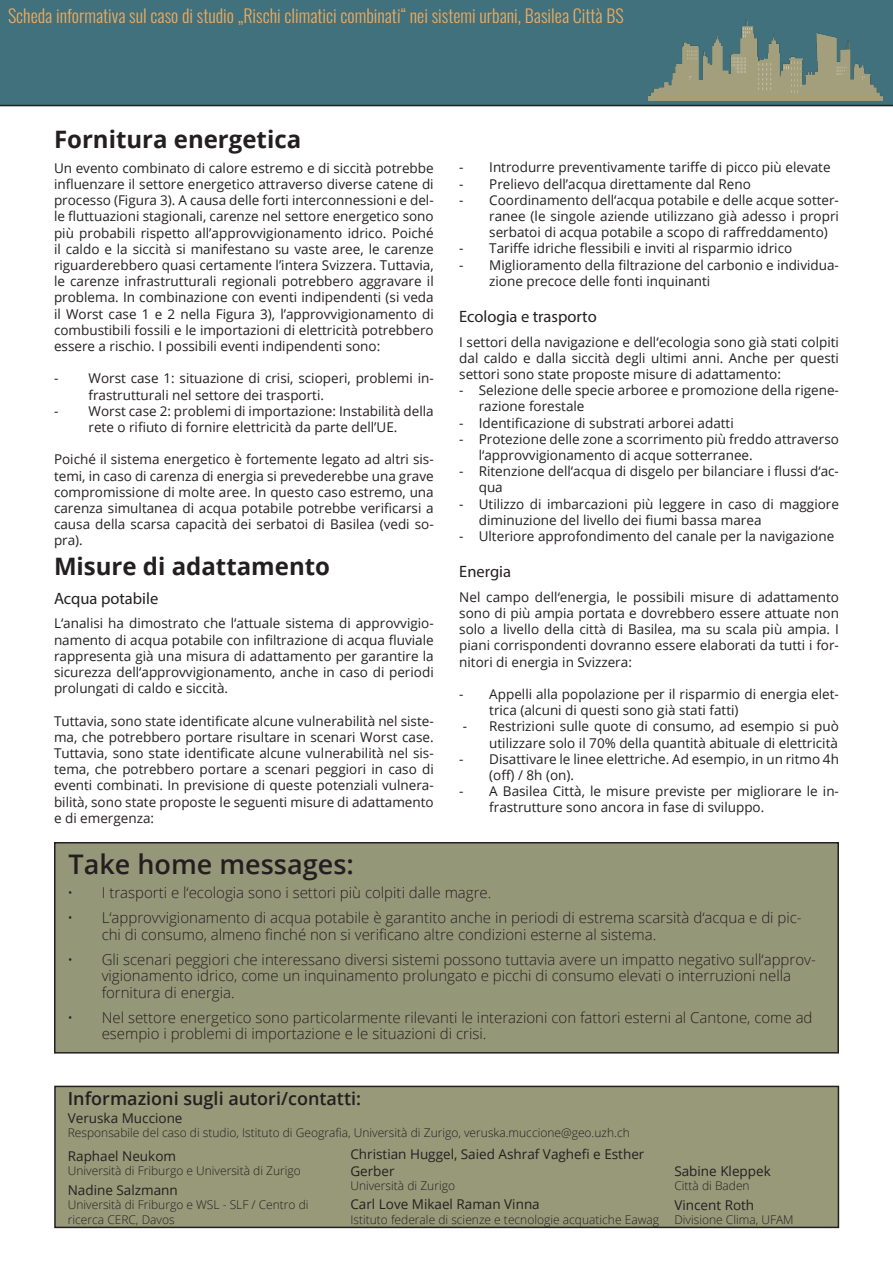
<style>
.page{position:relative;width:893px;height:1263px;background:#fff}
.page>*{position:absolute;margin:0;border:0;box-sizing:border-box;transform-origin:0 0}
.t1{font:600 27px "Open Sans";color:#231f20}
.Überschrift{font:700 24px "Open Sans";color:#231f20}
.t2{font:300 18px "Oswald";color:#eeaa5e}
.t3{font:600 18px "Open Sans";color:#231f20}
.TitelText{font:16.5px "Myriad Pro";color:#231f20}
.t4{font:300 15px/16.5px "Open Sans";color:#231f20}
.Fliesstext{font:13.5px/16.2px "Open Sans";color:#231f20}
.t5{font:300 12px/14.4px "Open Sans";color:#231f20}
</style>
<div class="page">
<div style="left:55px;top:843px;width:783px;height:210px;background:#959779"></div>
<div style="left:54px;top:842px;width:785px;height:211px;border:2px solid #231f20"></div>
<div style="left:0;top:0;width:893px;height:106px;background:#40717d"></div>
<img style="left:648px;top:18px;width:234px;height:82px">
<div style="left:55px;top:1086px;width:783px;height:141px;background:#979979"></div>
<div style="left:54px;top:1086px;width:785px;height:142px;border:2px solid #231f20"></div>
<p class="t2" style="left:8px;top:0;width:617px">Scheda informativa sul caso di studio „Rischi climatici combinati“ nei sistemi urbani, Basilea Città BS</p>
<p class="Überschrift" style="left:54px;top:122px;width:249px">Fornitura energetica</p>
<p class="Fliesstext" style="left:54px;top:159px;width:381px;text-align:justify">Un evento combinato di calore estremo e di siccità potrebbe influenzare il settore energetico attraverso diverse catene di processo (Figura 3). A causa delle forti interconnessioni e del&shy;le fluttuazioni stagionali, carenze nel settore energetico sono più probabili rispetto all’approvvigionamento idrico. Poiché il caldo e la siccità si manifestano su vaste aree, le carenze riguarderebbero quasi certamente l’intera Svizzera. Tuttavia, le carenze infrastrutturali regionali potrebbero aggravare il problema. In combinazione con eventi indipendenti (si veda il Worst case 1 e 2 nella Figura 3), l’approvvigionamento di combustibili fossili e le importazioni di elettricità potrebbero essere a rischio. I possibili eventi indipendenti sono:</p>
<p class="Fliesstext" style="left:88px;top:370px;width:347px;text-indent:-34px">- Worst case 1: situazione di crisi, scioperi, problemi in&shy;frastrutturali nel settore dei trasporti.</p>
<p class="Fliesstext" style="left:54px;top:402px;width:381px;text-align:center">- Worst case 2: problemi di importazione: Instabilità della rete o rifiuto di fornire elettricità da parte dell’UE.</p>
<p class="Fliesstext" style="left:54px;top:451px;width:381px;text-align:justify">Poiché il sistema energetico è fortemente legato ad altri sis&shy;temi, in caso di carenza di energia si prevederebbe una grave compromissione di molte aree. In questo caso estremo, una carenza simultanea di acqua potabile potrebbe verificarsi a causa della scarsa capacità dei serbatoi di Basilea (vedi so&shy;pra).</p>
<p class="Überschrift" style="left:54px;top:550px;width:278px">Misure di adattamento</p>
<p class="TitelText" style="left:54px;top:588px;width:106px">Acqua potabile</p>
<p class="Fliesstext" style="left:54px;top:615px;width:381px;text-align:justify">L‘analisi ha dimostrato che l‘attuale sistema di approvvigio&shy;namento di acqua potabile con infiltrazione di acqua fluviale rappresenta già una misura di adattamento per garantire la sicurezza dell‘approvvigionamento, anche in caso di periodi prolungati di caldo e siccità.</p>
<p class="Fliesstext" style="left:54px;top:712px;width:381px;text-align:justify">Tuttavia, sono state identificate alcune vulnerabilità nel siste&shy;ma, che potrebbero portare risultare in scenari Worst case.<br>Tuttavia, sono state identificate alcune vulnerabilità nel sis&shy;tema, che potrebbero portare a scenari peggiori in caso di eventi combinati. In previsione di queste potenziali vulnera&shy;bilità, sono state proposte le seguenti misure di adattamento e di emergenza:</p>
<p class="t1" style="left:68px;top:846px;width:287px">Take home messages:</p>
<p class="Fliesstext" style="left:459px;top:159px;width:373px">- Introdurre preventivamente tariffe di picco più elevate</p>
<p class="Fliesstext" style="left:459px;top:175px;width:293px">- Prelievo dell’acqua direttamente dal Reno</p>
<p class="Fliesstext" style="left:489px;top:191px;width:351px;text-align:justify;text-indent:-30px">- Coordinamento dell‘acqua potabile e delle acque sotter&shy;ranee (le singole aziende utilizzano già adesso i propri serbatoi di acqua potabile a scopo di raffreddamento)</p>
<p class="Fliesstext" style="left:459px;top:240px;width:335px">- Tariffe idriche flessibili e inviti al risparmio idrico</p>
<p class="Fliesstext" style="left:489px;top:256px;width:351px;text-indent:-30px">- Miglioramento della filtrazione del carbonio e individua&shy;zione precoce delle fonti inquinanti</p>
<p class="TitelText" style="left:459px;top:306px;width:139px">Ecologia e trasporto</p>
<p class="Fliesstext" style="left:459px;top:333px;width:381px;text-align:justify">I settori della navigazione e dell‘ecologia sono già stati colpiti dal caldo e dalla siccità degli ultimi anni. Anche per questi settori sono state proposte misure di adattamento:</p>
<p class="Fliesstext" style="left:479px;top:382px;width:362px;text-indent:-20px">- Selezione delle specie arboree e promozione della rigene&shy;razione forestale</p>
<p class="Fliesstext" style="left:459px;top:414px;width:276px">- Identificazione di substrati arborei adatti</p>
<p class="Fliesstext" style="left:479px;top:430px;width:362px;text-indent:-20px">- Protezione delle zone a scorrimento più freddo attraverso l‘approvvigionamento di acque sotterranee.</p>
<p class="Fliesstext" style="left:479px;top:463px;width:362px;text-indent:-20px">- Ritenzione dell‘acqua di disgelo per bilanciare i flussi d‘ac&shy;qua</p>
<p class="Fliesstext" style="left:479px;top:495px;width:362px;text-indent:-20px">- Utilizzo di imbarcazioni più leggere in caso di maggiore diminuzione del livello dei fiumi bassa marea</p>
<p class="Fliesstext" style="left:459px;top:528px;width:376px">- Ulteriore approfondimento del canale per la navigazione</p>
<p class="TitelText" style="left:459px;top:561px;width:53px">Energia</p>
<p class="Fliesstext" style="left:459px;top:588px;width:381px;text-align:justify">Nel campo dell‘energia, le possibili misure di adattamento sono di più ampia portata e dovrebbero essere attuate non solo a livello della città di Basilea, ma su scala più ampia. I piani corrispondenti dovranno essere elaborati da tutti i for&shy;nitori di energia in Svizzera:</p>
<p class="Fliesstext" style="left:489px;top:685px;width:351px;text-indent:-30px">- Appelli alla popolazione per il risparmio di energia elet&shy;trica (alcuni di questi sono già stati fatti)</p>
<p class="Fliesstext" style="left:463px;top:718px;width:378px;text-align:right">- Restrizioni sulle quote di consumo, ad esempio si può utilizzare solo il 70% della quantità abituale di elettricità</p>
<p class="Fliesstext" style="left:489px;top:750px;width:351px;text-indent:-30px">- Disattivare le linee elettriche. Ad esempio, in un ritmo 4h (off) / 8h (on).</p>
<p class="Fliesstext" style="left:489px;top:783px;width:351px;text-indent:-30px">- A Basilea Città, le misure previste per migliorare le in&shy;frastrutture sono ancora in fase di sviluppo.</p>
<p class="t4" style="left:68px;top:884px;width:425px">• I trasporti e l‘ecologia sono i settori più colpiti dalle magre.</p>
<p class="t4" style="left:102px;top:909px;width:702px;text-indent:-34px">• L‘approvvigionamento di acqua potabile è garantito anche in periodi di estrema scarsità d‘acqua e di pic&shy;chi di consumo, almeno finché non si verificano altre condizioni esterne al sistema.</p>
<p class="t4" style="left:102px;top:950px;width:716px;text-indent:-34px">• Gli scenari peggiori che interessano diversi sistemi possono tuttavia avere un impatto negativo sull‘approv&shy;vigionamento idrico, come un inquinamento prolungato e picchi di consumo elevati o interruzioni nella fornitura di energia.</p>
<p class="t4" style="left:102px;top:1008px;width:712px;text-indent:-34px">• Nel settore energetico sono particolarmente rilevanti le interazioni con fattori esterni al Cantone, come ad esempio i problemi di importazione e le situazioni di crisi.</p>
<p class="t3" style="left:68px;top:1086px;width:295px">Informazioni sugli autori/contatti:</p>
<p class="Fliesstext" style="left:350px;top:1146px;width:296px">Christian Huggel, Saied Ashraf Vaghefi e Esther<br>Gerber</p>
<p class="t5" style="left:350px;top:1178px;width:106px">Università di Zurigo</p>
<p class="Fliesstext" style="left:350px;top:1196px;width:191px">Carl Love Mikael Raman Vinna</p>
<p class="t5" style="left:350px;top:1212px;width:310px">Istituto federale di scienze e tecnologie acquatiche Eawag</p>
<p class="Fliesstext" style="left:68px;top:1109px;width:116px">Veruska Muccione</p>
<p class="t5" style="left:68px;top:1125px;width:563px">Responsabile del caso di studio, Istituto di Geografia, Università di Zurigo, veruska.muccione@geo.uzh.ch</p>
<p class="Fliesstext" style="left:68px;top:1148px;width:110px">Raphael Neukom</p>
<p class="t5" style="left:68px;top:1163px;width:235px">Università di Friburgo e Università di Zurigo</p>
<p class="Fliesstext" style="left:68px;top:1181px;width:112px">Nadine Salzmann</p>
<p class="t5" style="left:68px;top:1197px;width:242px">Università di Friburgo e WSL - SLF / Centro di ricerca CERC, Davos</p>
<p class="Fliesstext" style="left:674px;top:1162px;width:98px">Sabine Kleppek</p>
<p class="t5" style="left:674px;top:1178px;width:77px">Città di Baden</p>
<p class="Fliesstext" style="left:674px;top:1196px;width:81px">Vincent Roth</p>
<p class="t5" style="left:674px;top:1212px;width:121px">Divisione Clima, UFAM</p>
</div>
